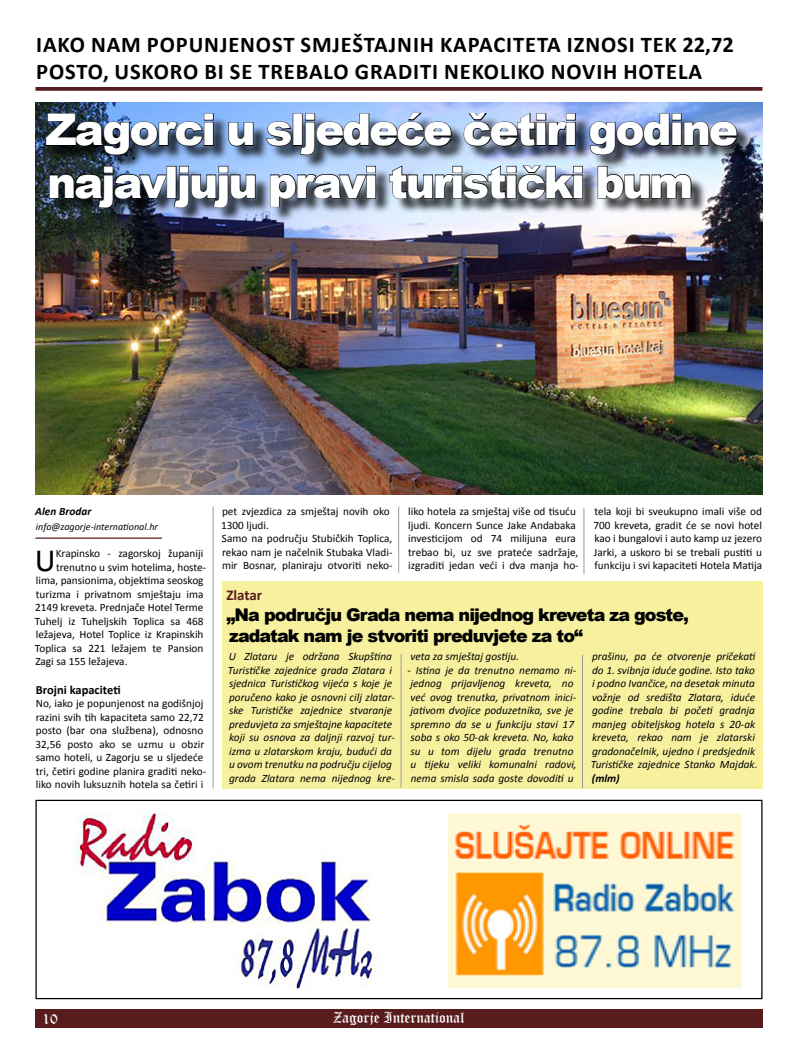
<style>
.page{position:relative;width:798px;height:1063px;background:#fff}
.page>*{position:absolute;margin:0;border:0;box-sizing:border-box;transform-origin:0 0}
.t1{font:900 43.75px/52.5px "Arial";letter-spacing:-.05em;color:#fff}
.t2{font:32.5px "Calibri";color:#000}
.t3{font:700 22.5px "Calibri";letter-spacing:.04em;color:#000}
.t4{font:900 17.5px/21px "Arial";letter-spacing:-.05em;color:#000}
.t5{font:15px "Old English Text";color:#fff}
.t6{font:700 15px "Calibri";color:#581c1c}
.t7{font:700 12.5px "Calibri";color:#000}
.t8{font:11.25px/13.5px "Calibri";color:#000}
.t9{font:italic 11.25px/13.5px "Calibri";color:#000}
.t10{font:italic 700 11.25px "Calibri";letter-spacing:.005em;color:#000}
.t11{font:italic 10px "Calibri";letter-spacing:.005em;color:#000}
</style>
<div class="page">
<div style="left:35px;top:1009px;width:727px;height:19px;background:#581c1c"></div>
<div style="left:221px;top:581px;width:541px;height:207px;background:#f7f19f"></div>
<img style="left:35px;top:103px;width:727px;height:391px">
<svg style="left:35px;top:87px;width:727px;height:4px;background:#612929"></svg>
<img style="left:449px;top:813px;width:292px;height:175px">
<div style="left:35px;top:800px;width:727px;height:199px;border:1px solid #000"></div>
<img style="left:73px;top:811px;width:307px;height:178px">
<div style="left:47px;top:115px;width:705px;height:108px;background:#000;opacity:.75"></div>
<img style="left:45px;top:113px;width:169px;height:43px">
<svg style="left:227px;top:121px;width:27px;height:26px"></svg>
<svg style="left:265px;top:121px;width:27px;height:26px"></svg>
<div style="left:292px;top:113px;width:10px;height:33px;border:1px solid #000"></div>
<svg style="left:299px;top:112px;width:153px;height:44px;background:#61738d"></svg>
<svg style="left:463px;top:112px;width:113px;height:35px;background:#6b7890"></svg>
<svg style="left:588px;top:113px;width:150px;height:43px;background:#5c6b8b"></svg>
<svg style="left:48px;top:165px;width:208px;height:43px;background:#404f66"></svg>
<svg style="left:269px;top:165px;width:107px;height:43px;background:#74849a"></svg>
<svg style="left:388px;top:164px;width:195px;height:36px;background:#768390"></svg>
<svg style="left:596px;top:165px;width:95px;height:35px;background:#8c949c"></svg>
<hr style="left:35px;top:538px;width:127px;height:1px;background:#581c1c">
<hr style="left:213px;top:507px;width:1px;height:281px;background:#9c9b9b">
<hr style="left:398px;top:507px;width:1px;height:66px;background:#9c9b9b">
<hr style="left:583px;top:508px;width:1px;height:66px;background:#9c9b9b">
<hr style="left:400px;top:654px;width:1px;height:134px;background:#9c9b9b">
<hr style="left:582px;top:655px;width:1px;height:133px;background:#9c9b9b">
<h3 class="t3" style="left:36px;top:30px;width:22px">IAKO</h3>
<h3 class="t3" style="left:91px;top:30px;width:71px">NA M POPUNJENOST</h3>
<h3 class="t3" style="left:300px;top:30px;width:76px">SMJEŠTAJNIH</h3>
<h3 class="t3" style="left:440px;top:30px;width:14px">KAPA</h3>
<h3 class="t3" style="left:493px;top:30px;width:25px">CITETA</h3>
<h3 class="t3" style="left:566px;top:30px;width:12px">IZNOSI</h3>
<h3 class="t3" style="left:640px;top:30px;width:13px">TEK</h3>
<h3 class="t3" style="left:682px;top:30px;width:53px">22,72</h3>
<h3 class="t3" style="left:36px;top:57px;width:14px">POSTO</h3>
<h3 class="t3" style="left:103px;top:57px;width:26px">, USKORO</h3>
<h3 class="t3" style="left:204px;top:57px;width:68px">BISETREBALO</h3>
<h3 class="t3" style="left:355px;top:57px;width:13px">GRADITI</h3>
<h3 class="t3" style="left:444px;top:57px;width:14px">NEKOLIKO</h3>
<h3 class="t3" style="left:550px;top:57px;width:14px">NOVIH</h3>
<h3 class="t3" style="left:623px;top:57px;width:14px">HOTELA</h3>
<h1 class="t1" style="left:45px;top:102px;width:693px">Zagorci u sljedeće četiri godine najavljuju pravi turistički bum</h1>
<p class="t10" style="left:35px;top:504px;width:58px">Alen Brodar</p>
<p class="t11" style="left:36px;top:519px;width:124px">info@zagorje-international.hr</p>
<h2 class="t2" style="left:35px;top:539px;width:22px">U</h2>
<p class="t8" style="left:56px;top:547px;width:149px">Krapinsko - zagorskoj županiji</p>
<p class="t8" style="left:56px;top:560px;width:152px">trenutno u svim hotelima, hoste-</p>
<p class="t8" style="left:36px;top:574px;width:169px">lima, pansionima, objektima seoskog</p>
<p class="t8" style="left:36px;top:587px;width:169px">turizma i privatnom smještaju ima</p>
<p class="t8" style="left:35px;top:601px;width:170px">2149 kreveta. Prednjače Hotel Terme</p>
<p class="t8" style="left:35px;top:614px;width:170px">Tuhelj iz Tuheljskih Toplica sa 468</p>
<p class="t8" style="left:36px;top:628px;width:169px">ležajeva, Hotel Toplice iz Krapinskih</p>
<p class="t8" style="left:35px;top:641px;width:170px">Toplica sa 221 ležajem te Pansion</p>
<p class="t8" style="left:35px;top:655px;width:94px">Zagi sa 155 ležajeva.</p>
<p class="t7" style="left:36px;top:682px;width:86px">BROJNI KAPACITETI</p>
<p class="t8" style="left:36px;top:697px;width:172px">No, iako je popunjenost na godišnjoj razini svih tih kapaciteta samo 22,72 posto (bar ona službena), odnosno 32,56 posto ako se uzmu u obzir samo hoteli, u Zagorju se u sljedeće tri, četiri godine planira graditi neko&shy;liko novih luksuznih hotela sa četiri i</p>
<p class="t8" style="left:221px;top:505px;width:173px">pet zvjezdica za smještaj novih oko<br>1300 ljudi.<br>Samo na području Stubičkih Toplica, rekao nam je načelnik Stubaka Vladi&shy;mir Bosnar, planiraju otvoriti neko-</p>
<p class="t8" style="left:408px;top:505px;width:172px">liko hotela za smještaj više od tisuću ljudi. Koncern Sunce Jake Andabaka investicijom od 74 milijuna eura trebao bi, uz sve prateće sadržaje, izgraditi jedan veći i dva manja ho-</p>
<p class="t8" style="left:593px;top:505px;width:170px;text-align:justify">tela koji bi sveukupno imali više od 700 kreveta, gradit će se novi hotel kao i bungalovi i auto kamp uz jezero Jarki, a uskoro bi se trebali pustiti u funkciju i svi kapaciteti Hotela Matija</p>
<h3 class="t6" style="left:226px;top:585px;width:37px">ZLATAR</h3>
<h3 class="t4" style="left:226px;top:604px;width:464px">„Na području Grada nema nijednog kreveta za goste, zadatak nam je stvoriti preduvjete za to“</h3>
<p class="t9" style="left:228px;top:650px;width:168px">U Zlataru je održana Skupština Turističke zajednice grada Zlatara i sjednica Turističkog vijeća s koje je poručeno kako je osnovni cilj zlatar&shy;ske Turističke zajednice stvaranje preduvjeta za smještajne kapacitete koji su osnova za daljnji razvoj tur&shy;izma u zlatarskom kraju, budući da u ovom trenutku na području cijelog grada Zlatara nema nijednog kre-</p>
<p class="t9" style="left:410px;top:650px;width:110px">veta za smještaj gostiju.</p>
<p class="t9" style="left:590px;top:650px;width:168px">prašinu, pa će otvorenje pričekati do 1. svibnja iduće godine. Isto tako i podno Ivančice, na desetak minuta vožnje od središta Zlatara, iduće godine trebala bi početi gradnja manjeg obiteljskog hotela s 20-ak kreveta, rekao nam je zlatarski gradonačelnik, ujedno i predsjednik Turističke zajednice Stanko Majdak.</p>
<p class="t10" style="left:591px;top:771px;width:29px">(mlm)</p>
<p class="t9" style="left:407px;top:663px;width:171px">- Istina je da trenutno nemamo ni&shy;jednog prijavljenog kreveta, no već ovog trenutka, privatnom inici&shy;jativom dvojice poduzetnika, sve je spremno da se u funkciju stavi 17 soba s oko 50-ak kreveta. No, kako su u tom dijelu grada trenutno u tijeku veliki komunalni radovi, nema smisla sada goste dovoditi u</p>
<h3 class="t5" style="left:43px;top:1009px;width:17px">10</h3>
<h3 class="t5" style="left:333px;top:1008px;width:133px">Zagorje International</h3>
</div>
